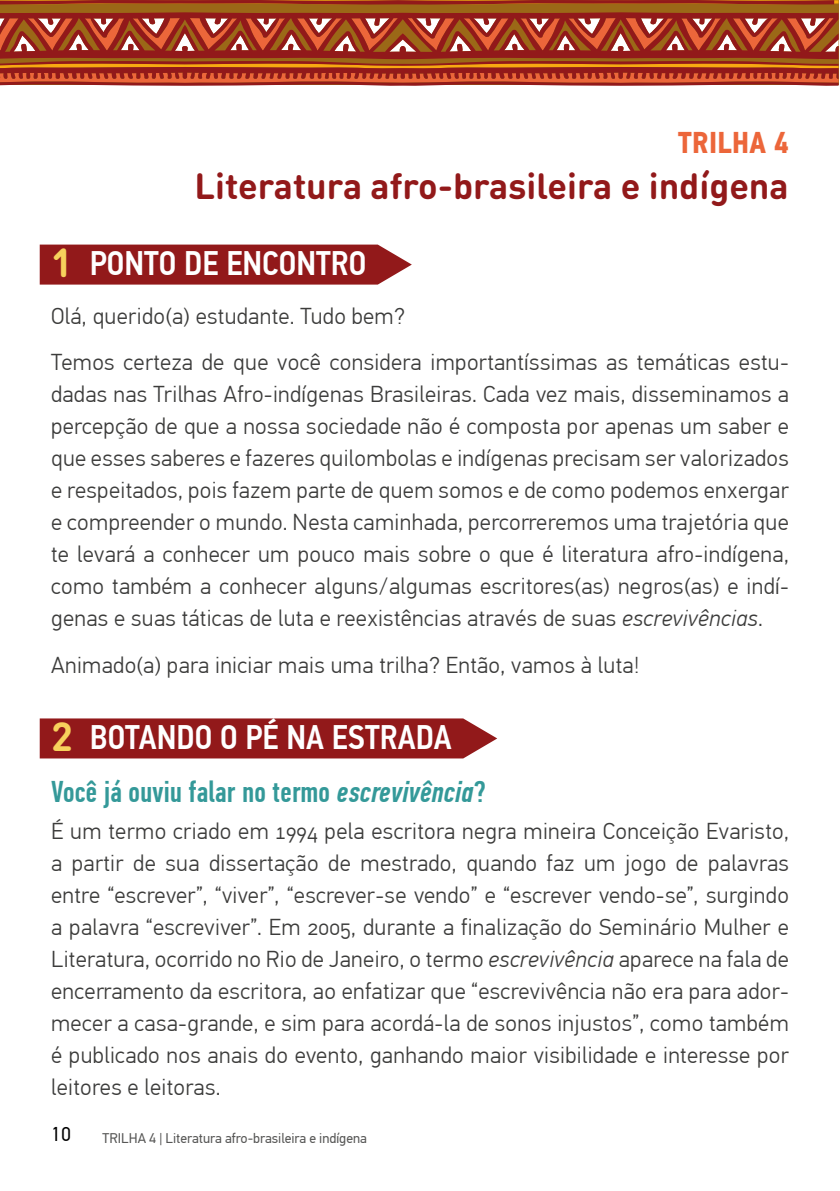
<style>
.page{position:relative;width:840px;height:1191px;background:#fff}
.page>*{position:absolute;margin:0;border:0;box-sizing:border-box;transform-origin:0 0}
.t1{font:700 36px "DIN Round Pro";color:#92191a}
.t2{font:500 34px "PF Din Text Cond Pro";color:#fff}
.t3{font:500 30px "PF Din Text Comp Pro";letter-spacing:.01em;color:#349999}
.t4{font:700 30px "PF Din Text Cond Pro";letter-spacing:.01em;color:#ec663a}
.t5{font:300 23px/32px "PF Din Text Pro";letter-spacing:.015em;color:#3c3c3b;text-align:justify}
.t6{font:20px "PF Din Text Pro";color:#000}
.t7{font:14px "PF Din Text Pro";color:#575756}
.s1{font-family:"DIN Round Pro";font-weight:700;font-size:40px;color:#f7d15c}
.s2{font-style:italic}
</style>
<div class="page">
<div style="left:0;top:0;width:838px;height:85px;background:#9b6817"></div>
<svg style="left:0;top:0;width:838px;height:5px;background:#9d3718"></svg>
<svg style="left:0;top:12px;width:838px;height:74px;background:#ad482e"></svg>
<div style="left:40px;top:244px;width:371px;height:40px;background:#92191a"></div>
<div style="left:40px;top:718px;width:457px;height:40px;background:#92191a"></div>
<h3 class="t4" style="left:677px;top:125px;width:112px">TRILHA 4</h3>
<h1 class="t1" style="left:194px;top:160px;width:595px">Literatura afro-brasileira e indígena</h1>
<h2 class="t2" style="left:51px;top:243px;width:317px"><span class="s1">1</span> PONTO DE ENCONTRO</h2>
<p class="t5" style="left:51px;top:293px;width:738px;line-height:46.2px">Olá, querido(a) estudante. Tudo bem?<br>Temos certeza de que você considera importantíssimas as temáticas estu-</p>
<p class="t5" style="left:51px;top:379px;width:739px">dadas nas Trilhas Afro-indígenas Brasileiras. Cada vez mais, disseminamos a percepção de que a nossa sociedade não é composta por apenas um saber e que esses saberes e fazeres quilombolas e indígenas precisam ser valorizados e respeitados, pois fazem parte de quem somos e de como podemos enxergar e compreender o mundo. Nesta caminhada, percorreremos uma trajetória que te levará a conhecer um pouco mais sobre o que é literatura afro-indígena, como também a conhecer alguns/algumas escritores(as) negros(as) e indí&shy;genas e suas táticas de luta e reexistências através de suas <span class="s2">escrevivências</span>.</p>
<p class="t5" style="left:51px;top:649px;width:589px">Animado(a) para iniciar mais uma trilha? Então, vamos à luta!</p>
<h2 class="t2" style="left:51px;top:717px;width:402px"><span class="s1">2</span> BOTANDO O PÉ NA ESTRADA</h2>
<h3 class="t3" style="left:51px;top:774px;width:435px">Você já ouviu falar no termo <span class="s2">escrevivência</span>?</h3>
<p class="t5" style="left:51px;top:816px;width:739px">É um termo criado em 1994 pela escritora negra mineira Conceição Evaristo, a partir de sua dissertação de mestrado, quando faz um jogo de palavras entre “escrever”, “viver”, “escrever-se vendo” e “escrever vendo-se”, surgindo a palavra “escreviver”. Em 2005, durante a finalização do Seminário Mulher e Literatura, ocorrido no Rio de Janeiro, o termo <span class="s2">escrevivência</span> aparece na fala de encerramento da escritora, ao enfatizar que “escrevivência não era para ador&shy;mecer a casa-grande, e sim para acordá-la de sonos injustos”, como também é publicado nos anais do evento, ganhando maior visibilidade e interesse por leitores e leitoras.</p>
<p class="t6" style="left:51px;top:1122px;width:22px">10</p>
<p class="t7" style="left:103px;top:1129px;width:266px">TRILHA 4 | Literatura afro-brasileira e indígena</p>
</div>
